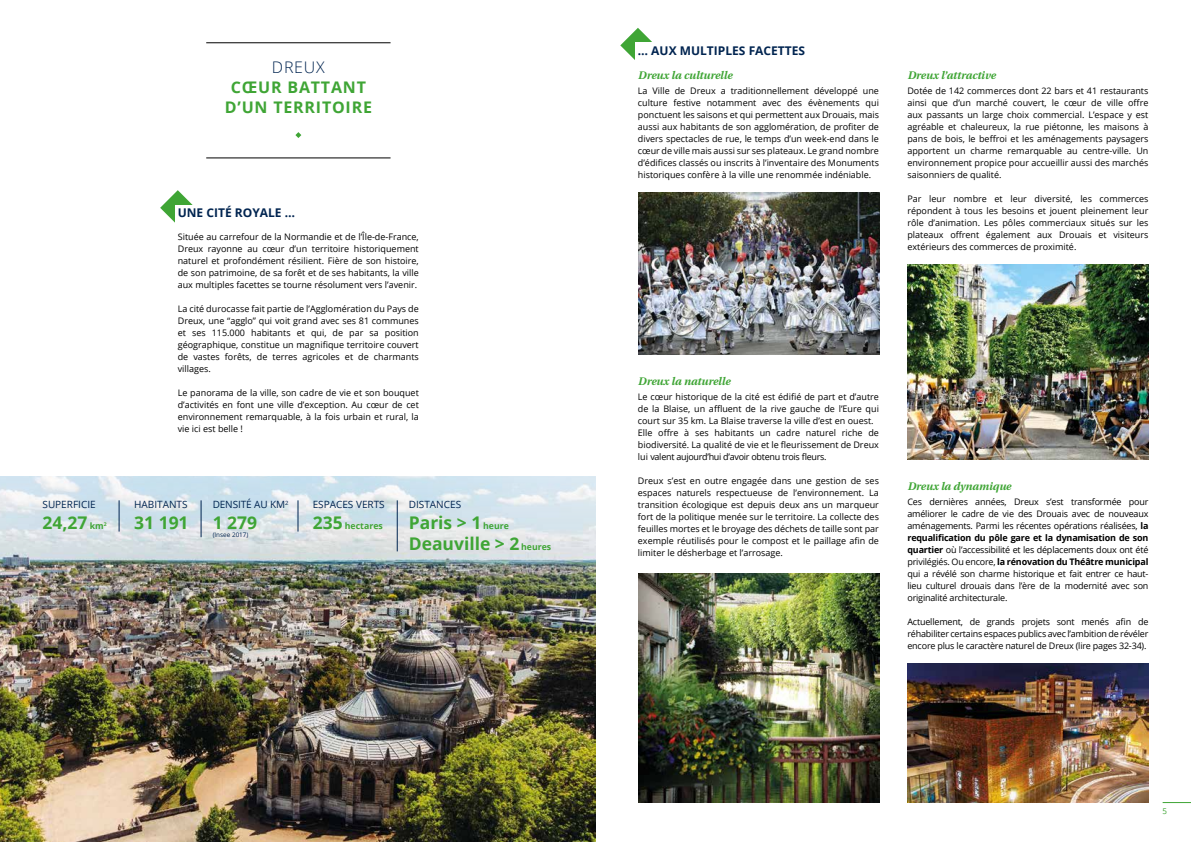
<style>
.page{position:relative;width:1191px;height:842px;background:#fff}
.page>*{position:absolute;margin:0;border:0;box-sizing:border-box;transform-origin:0 0}
.t1{font:700 17.5px/21px "Open Sans";color:#3fa535}
.t2{font:700 16px/20px "Open Sans";letter-spacing:.05em;color:#3fa535;text-align:center}
.t3{font:300 16px "Open Sans";letter-spacing:.05em;color:#002450}
.t4{font:700 12px "Open Sans";color:#002450}
.t5{font:italic 700 11px "Heuristica";color:#3fa535}
.t6{font:10px "Open Sans";color:#002450}
.t7{font:9px/12px "Open Sans";color:#000;text-align:justify}
.t8{font:700 8.7px "Open Sans";color:#3fa535}
.t9{font:8px "Open Sans";color:#3fa535}
.t10{font:6.4px "Open Sans";color:#002450}
.s1{font-size:8.7px}
.s2{font-size:17.5px}
.s3{font-weight:700}
</style>
<div class="page">
<img style="left:0;top:552px;width:595px;height:290px">
<svg style="left:0;top:476px;width:596px;height:76px;background:#d8e3ea"></svg>
<hr style="left:119px;top:500px;width:1px;height:31px;background:#002450">
<hr style="left:201px;top:500px;width:1px;height:37px;background:#002450">
<hr style="left:298px;top:500px;width:1px;height:31px;background:#002450">
<hr style="left:397px;top:500px;width:1px;height:51px;background:#002450">
<svg style="left:295px;top:132px;width:6px;height:6px"></svg>
<svg style="left:1162px;top:802px;width:29px;height:1px"></svg>
<svg style="left:160px;top:190px;width:33px;height:33px"></svg>
<div style="left:175px;top:205px;width:247px;height:242px;background:#fff"></div>
<svg style="left:620px;top:28px;width:32px;height:32px"></svg>
<div style="left:635px;top:43px;width:246px;height:737px;background:#fff"></div>
<img style="left:638px;top:193px;width:241px;height:161px">
<img style="left:907px;top:663px;width:241px;height:139px">
<img style="left:638px;top:573px;width:241px;height:229px">
<img style="left:907px;top:264px;width:241px;height:195px">
<hr style="left:206px;top:43px;width:184px;height:1px;background:#000">
<hr style="left:206px;top:158px;width:184px;height:1px;background:#000">
<h2 class="t3" style="left:272px;top:61px;width:54px">DREUX</h2>
<h2 class="t2" style="left:225px;top:79px;width:149px">CŒUR BATTANT<br>D’UN TERRITOIRE</h2>
<p class="t6" style="left:43px;top:500px;width:55px">SUPERFICIE</p>
<h1 class="t1" style="left:43px;top:514px;width:66px">24,27 <span class="s1">km</span><sup>2</sup></h1>
<h3 class="t4" style="left:178px;top:208px;width:119px">UNE CITÉ ROYALE …</h3>
<p class="t7" style="left:178px;top:232px;width:242px">Située au carrefour de la Normandie et de l’Île-de-France, Dreux rayonne au cœur d’un territoire historiquement naturel et profondément résilient. Fière de son histoire, de son patrimoine, de sa forêt et de ses habitants, la ville aux multiples facettes se tourne résolument vers l’avenir.</p>
<p class="t7" style="left:178px;top:304px;width:242px">La cité durocasse fait partie de l’Agglomération du Pays de Dreux, une “agglo” qui voit grand avec ses 81 communes et ses 115.000 habitants et qui, de par sa position géographique, constitue un magnifique territoire couvert de vastes forêts, de terres agricoles et de charmants villages.</p>
<p class="t7" style="left:178px;top:387px;width:242px">Le panorama de la ville, son cadre de vie et son bouquet d’activités en font une ville d’exception. Au cœur de cet environnement remarquable, à la fois urbain et rural, la vie ici est belle !</p>
<p class="t6" style="left:134px;top:500px;width:55px">HABITANTS</p>
<h1 class="t1" style="left:134px;top:514px;width:56px">31 191</h1>
<p class="t6" style="left:213px;top:500px;width:77px">DENSITÉ AU KM<sup>2</sup></p>
<h1 class="t1" style="left:213px;top:514px;width:46px">1 279</h1>
<p class="t10" style="left:213px;top:532px;width:37px">(Insee 2017)</p>
<p class="t6" style="left:313px;top:500px;width:74px">ESPACES VERTS</p>
<p class="t8" style="left:313px;top:522px;width:72px"><span class="s2">235</span> hectares</p>
<p class="t6" style="left:409px;top:500px;width:54px">DISTANCES</p>
<h1 class="t1" style="left:409px;top:514px;width:144px">Paris &gt; 1 <span class="s1">heure<br></span>Deauville &gt; 2 <span class="s1">heures</span></h1>
<h3 class="t4" style="left:638px;top:45px;width:169px">… AUX MULTIPLES FACETTES</h3>
<p class="t5" style="left:638px;top:69px;width:96px">Dreux la culturelle</p>
<p class="t7" style="left:638px;top:86px;width:242px">La Ville de Dreux a traditionnellement développé une culture festive notamment avec des évènements qui ponctuent les saisons et qui permettent aux Drouais, mais aussi aux habitants de son agglomération, de profiter de divers spectacles de rue, le temps d’un week-end dans le cœur de ville mais aussi sur ses plateaux. Le grand nombre d’édifices classés ou inscrits à l’inventaire des Monuments historiques confère à la ville une renommée indéniable.</p>
<p class="t5" style="left:907px;top:69px;width:90px">Dreux l’attractive</p>
<p class="t7" style="left:907px;top:86px;width:242px">Dotée de 142 commerces dont 22 bars et 41 restaurants ainsi que d’un marché couvert, le cœur de ville offre aux passants un large choix commercial. L’espace y est agréable et chaleureux, la rue piétonne, les maisons à pans de bois, le beffroi et les aménagements paysagers apportent un charme remarquable au centre-ville. Un environnement propice pour accueillir aussi des marchés saisonniers de qualité.</p>
<p class="t7" style="left:907px;top:194px;width:242px">Par leur nombre et leur diversité, les commerces répondent à tous les besoins et jouent pleinement leur rôle d’animation. Les pôles commerciaux situés sur les plateaux offrent également aux Drouais et visiteurs extérieurs des commerces de proximité.</p>
<p class="t5" style="left:638px;top:375px;width:94px">Dreux la naturelle</p>
<p class="t7" style="left:638px;top:390px;width:242px;text-align:left">Le cœur historique de la cité est édifié de part et d’autre de la Blaise, un affluent de la rive gauche de l’Eure qui court sur 35 km. La Blaise traverse la ville d’est en ouest.<br>Elle offre à ses habitants un cadre naturel riche de biodiversité. La qualité de vie et le fleurissement de Dreux lui valent aujourd’hui d’avoir obtenu trois fleurs.</p>
<p class="t7" style="left:638px;top:475px;width:242px">Dreux s’est en outre engagée dans une gestion de ses espaces naturels respectueuse de l’environnement. La transition écologique est depuis deux ans un marqueur fort de la politique menée sur le territoire. La collecte des feuilles mortes et le broyage des déchets de taille sont par exemple réutilisés pour le compost et le paillage afin de limiter le désherbage et l’arrosage.</p>
<p class="t5" style="left:907px;top:480px;width:105px">Dreux la dynamique</p>
<p class="t7" style="left:907px;top:496px;width:242px">Ces dernières années, Dreux s’est transformée pour améliorer le cadre de vie des Drouais avec de nouveaux aménagements. Parmi les récentes opérations réalisées, <span class="s3">la requalification du pôle gare et la dynamisation de son quartier</span> où l’accessibilité et les déplacements doux ont été privilégiés. Ou encore, <span class="s3">la rénovation du Théâtre municipal </span>qui a révélé son charme historique et fait entrer ce haut&shy;lieu culturel drouais dans l’ère de la modernité avec son originalité architecturale.</p>
<p class="t7" style="left:907px;top:615px;width:242px">Actuellement, de grands projets sont menés afin de réhabiliter certains espaces publics avec l’ambition de révéler encore plus le caractère naturel de Dreux (lire pages 32-34).</p>
<p class="t9" style="left:1162px;top:807px;width:6px">5</p>
</div>
